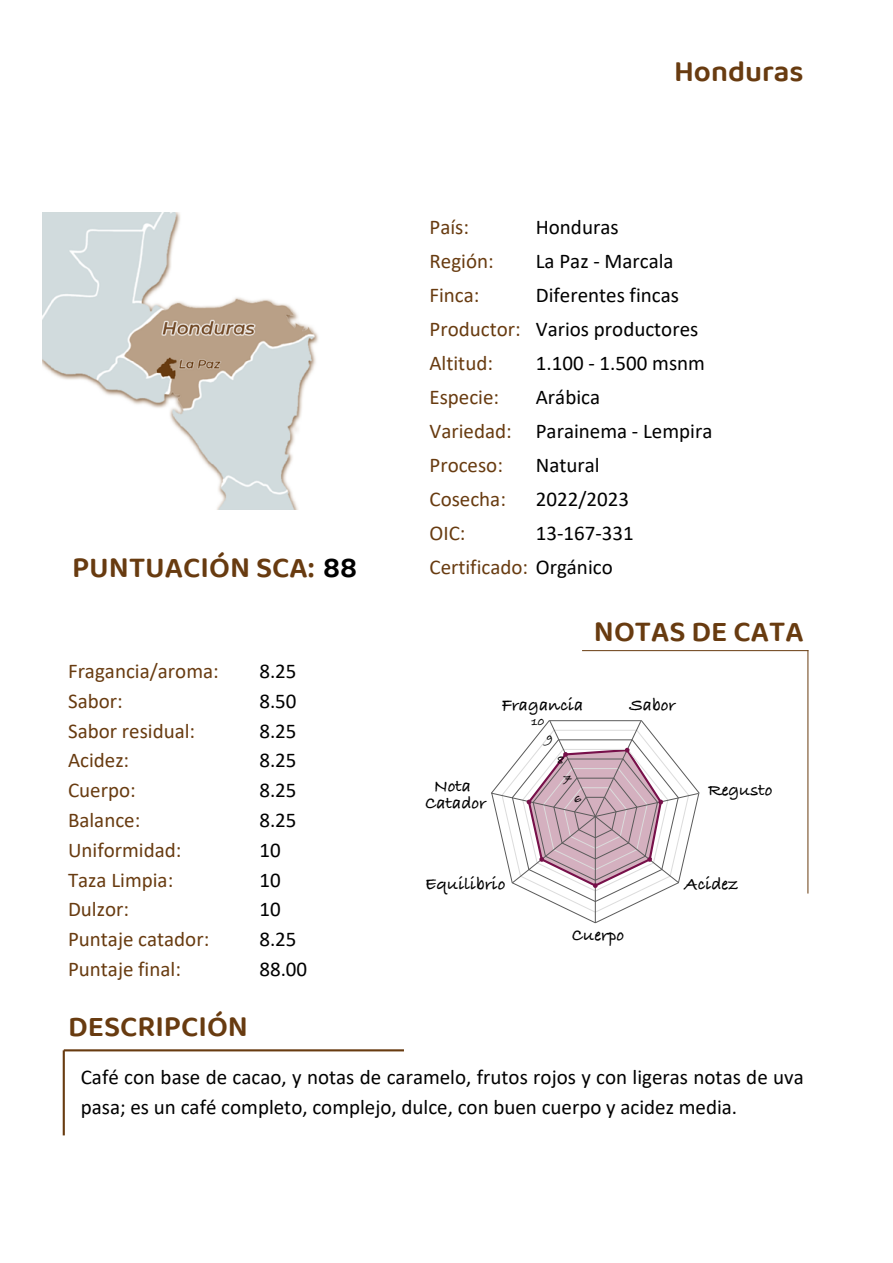
<style>
.page{position:relative;width:893px;height:1263px;background:#fff}
.page>*{position:absolute;margin:0;border:0;box-sizing:border-box;transform-origin:0 0}
.t1{font:600 30px "Baloo 2";color:#683b10}
.t2{font:21px/34px "Calibri";color:#000}
.t3{font:21px "Calibri";color:#683b10}
.t4{font:18px/17px "Bradley Hand ITCTT Bold";color:#000;text-align:center}
.t5{font:12px/19.2px "Bradley Hand ITCTT Bold";color:#000}
.s1{color:#683b10}
.s2{color:#000}
</style>
<div class="page">
<img style="left:43px;top:213px;width:275px;height:296px">
<hr style="left:583px;top:650px;width:225px;height:1px;background:#683b10">
<hr style="left:807px;top:651px;width:1px;height:242px;background:#683b10">
<svg style="left:491px;top:720px;width:208px;height:203px"></svg>
<hr style="left:64px;top:1049px;width:340px;height:2px;background:#683b10">
<hr style="left:63px;top:1050px;width:2px;height:85px;background:#683b10">
<h1 class="t1" style="left:674px;top:50px;width:131px">Honduras</h1>
<p class="t3" style="left:429px;top:212px;width:41px">País:</p>
<p class="t2" style="left:536px;top:209px;width:84px">Honduras</p>
<p class="t3" style="left:429px;top:246px;width:66px">Región:</p>
<p class="t2" style="left:536px;top:243px;width:139px">La Paz - Marcala</p>
<p class="t3" style="left:429px;top:280px;width:52px">Finca:</p>
<p class="t2" style="left:429px;top:277px;width:270px;text-indent:106px">Diferentes fincas<br><span class="s1">Productor:</span> Varios productores<br><span class="s1">Altitud:</span></p>
<p class="t2" style="left:536px;top:345px;width:171px">1.100 - 1.500 msnm</p>
<p class="t2" style="left:429px;top:379px;width:284px;text-indent:106px">Arábica<br><span class="s1">Variedad:</span> Parainema - Lempira<br><span class="s1">Proceso:</span></p>
<p class="t3" style="left:429px;top:382px;width:71px">Especie:</p>
<p class="t2" style="left:536px;top:447px;width:65px">Natural</p>
<p class="t3" style="left:429px;top:484px;width:78px">Cosecha:</p>
<p class="t2" style="left:536px;top:481px;width:95px">2022/2023</p>
<p class="t3" style="left:429px;top:518px;width:38px">OIC:</p>
<p class="t2" style="left:536px;top:515px;width:100px">13-167-331</p>
<h1 class="t1" style="left:72px;top:545px;width:286px">PUNTUACIÓN SCA: <span class="s2">88</span></h1>
<p class="t3" style="left:429px;top:552px;width:185px">Certificado: <span class="s2">Orgánico</span></p>
<p class="t3" style="left:68px;top:657px;width:152px">Fragancia/aroma:</p>
<p class="t2" style="left:259px;top:654px;width:39px">8.25</p>
<p class="t3" style="left:68px;top:686px;width:56px">Sabor:</p>
<p class="t2" style="left:259px;top:683px;width:39px">8.50</p>
<p class="t3" style="left:68px;top:716px;width:129px">Sabor residual:</p>
<p class="t2" style="left:259px;top:713px;width:39px">8.25</p>
<p class="t3" style="left:68px;top:746px;width:63px">Acidez:</p>
<p class="t2" style="left:259px;top:743px;width:39px">8.25</p>
<p class="t3" style="left:68px;top:776px;width:69px">Cuerpo:</p>
<p class="t2" style="left:259px;top:773px;width:39px">8.25</p>
<p class="t3" style="left:68px;top:805px;width:74px">Balance:</p>
<p class="t2" style="left:259px;top:802px;width:39px">8.25</p>
<p class="t3" style="left:68px;top:835px;width:115px">Uniformidad:</p>
<p class="t2" style="left:259px;top:832px;width:23px">10</p>
<p class="t3" style="left:68px;top:865px;width:107px">Taza Limpia:</p>
<p class="t2" style="left:259px;top:862px;width:23px">10</p>
<p class="t3" style="left:68px;top:895px;width:63px">Dulzor:</p>
<p class="t2" style="left:259px;top:892px;width:23px">10</p>
<p class="t3" style="left:68px;top:924px;width:143px">Puntaje catador:</p>
<p class="t2" style="left:259px;top:921px;width:39px">8.25</p>
<p class="t3" style="left:68px;top:954px;width:114px">Puntaje final:</p>
<p class="t2" style="left:259px;top:951px;width:49px">88.00</p>
<h1 class="t1" style="left:594px;top:609px;width:211px">NOTAS DE CATA</h1>
<p class="t4" style="left:502px;top:698px;width:83px">Fragancia</p>
<p class="t4" style="left:629px;top:698px;width:48px">Sabor</p>
<p class="t4" style="left:425px;top:778px;width:63px">Nota<br>Catador</p>
<p class="t5" style="left:531px;top:713px;width:14px">10</p>
<p class="t5" style="left:546px;top:730px;width:8px">9</p>
<p class="t5" style="left:563px;top:751px;width:10px;text-indent:-6px">8<br>7</p>
<p class="t5" style="left:574px;top:789px;width:9px">6</p>
<p class="t4" style="left:425px;top:876px;width:82px">Equilibrio</p>
<p class="t4" style="left:572px;top:927px;width:54px">Cuerpo</p>
<p class="t4" style="left:708px;top:783px;width:66px">Regusto</p>
<p class="t4" style="left:685px;top:876px;width:55px">Acidez</p>
<h1 class="t1" style="left:68px;top:1004px;width:182px">DESCRIPCIÓN</h1>
<p class="t2" style="left:81px;top:1062px;width:724px;line-height:29.8px">Café con base de cacao, y notas de caramelo, frutos rojos y con ligeras notas de uva pasa; es un café completo, complejo, dulce, con buen cuerpo y acidez media.</p>
</div>
